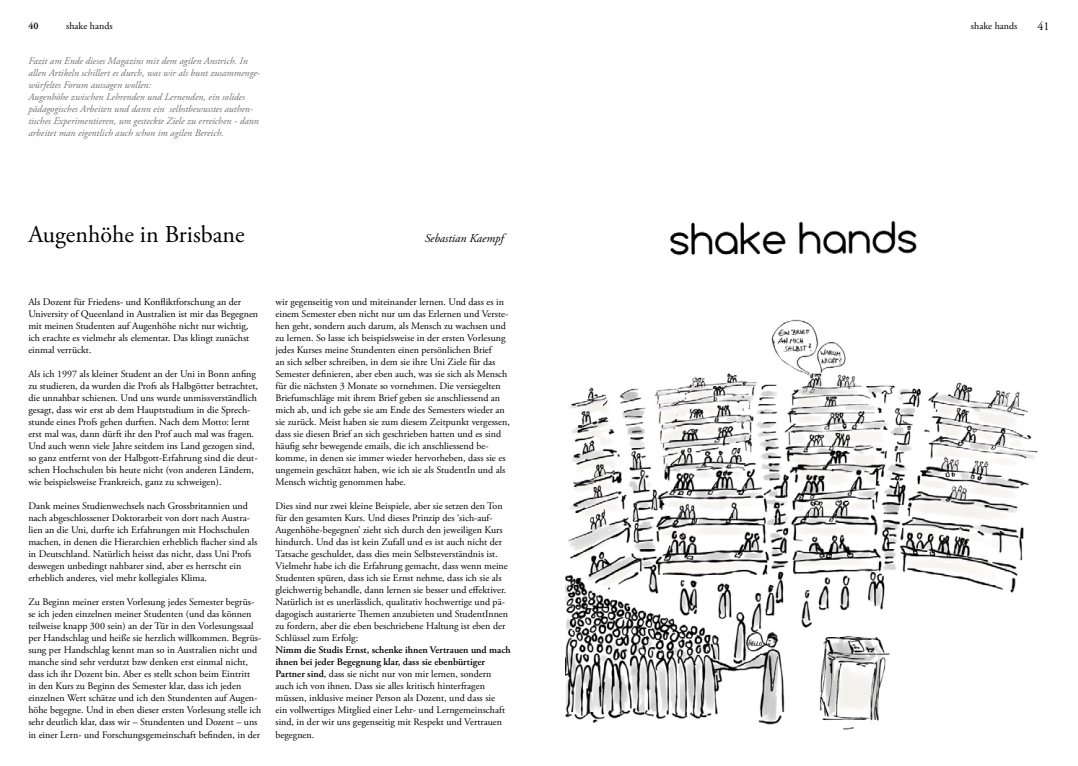
<style>
.page{position:relative;width:1078px;height:766px;background:#fff}
.page>*{position:absolute;margin:0;border:0;box-sizing:border-box;transform-origin:0 0}
.t1{font:24px "Adobe Garamond Pro";color:#000}
.t2{font:italic 12px "Adobe Garamond Pro";color:#000}
.t3{font:12px "Adobe Garamond Pro";color:#000}
.t4{font:10px/12px "Adobe Garamond Pro";color:#000}
.t5{font:italic 10px/12px "Adobe Garamond Pro";color:#707173}
.t6{font:600 10px "Adobe Garamond Pro";color:#000}
.s1{font-weight:600}
</style>
<div class="page">
<img style="left:565px;top:220px;width:473px;height:510px">
<p class="t4" style="left:66px;top:20px;width:48px">shake hands</p>
<p class="t4" style="left:970px;top:20px;width:48px">shake hands</p>
<p class="t6" style="left:28px;top:20px;width:12px">40</p>
<p class="t3" style="left:1037px;top:19px;width:13px">41</p>
<p class="t5" style="left:28px;top:55px;width:233px">Fazit am Ende dieses Magazins mit dem agilen Anstrich. In allen Artikeln schillert es durch, was wir als bunt zusammenge&shy;würfeltes Forum aussagen wollen:<br>Augenhöhe zwischen Lehrenden und Lernenden, ein solides pädagogisches Arbeiten und dann ein selbstbewusstes authen&shy;tisches Experimentieren, um gesteckte Ziele zu erreichen - dann arbeitet man eigentlich auch schon im agilen Bereich.</p>
<h1 class="t1" style="left:28px;top:219px;width:218px">Augenhöhe in Brisbane</h1>
<p class="t2" style="left:424px;top:230px;width:81px">Sebastian Kaempf</p>
<p class="t4" style="left:28px;top:296px;width:231px">Als Dozent für Friedens- und Konfliktforschung an der University of Queenland in Australien ist mir das Begegnen mit meinen Studenten auf Augenhöhe nicht nur wichtig, ich erachte es vielmehr als elementar. Das klingt zunächst einmal verrückt.</p>
<p class="t4" style="left:28px;top:368px;width:231px">Als ich 1997 als kleiner Student an der Uni in Bonn anfing zu studieren, da wurden die Profs als Halbgötter betrachtet, die unnahbar schienen. Und uns wurde unmissverständlich gesagt, dass wir erst ab dem Hauptstudium in die Sprech&shy;stunde eines Profs gehen durften. Nach dem Motto: lernt erst mal was, dann dürft ihr den Prof auch mal was fragen.<br>Und auch wenn viele Jahre seitdem ins Land gezogen sind, so ganz entfernt von der Halbgott-Erfahrung sind die deut&shy;schen Hochschulen bis heute nicht (von anderen Ländern, wie beispielsweise Frankreich, ganz zu schweigen).</p>
<p class="t4" style="left:28px;top:500px;width:230px">Dank meines Studienwechsels nach Grossbritannien und nach abgeschlossener Doktorarbeit von dort nach Austra&shy;lien an die Uni, durfte ich Erfahrungen mit Hochschulen machen, in denen die Hierarchien erheblich flacher sind als in Deutschland. Natürlich heisst das nicht, dass Uni Profs deswegen unbedingt nahbarer sind, aber es herrscht ein erheblich anderes, viel mehr kollegiales Klima.</p>
<p class="t4" style="left:28px;top:596px;width:234px">Zu Beginn meiner ersten Vorlesung jedes Semester begrüs&shy;se ich jeden einzelnen meiner Studenten (und das können teilweise knapp 300 sein) an der Tür in den Vorlesungssaal per Handschlag und heiße sie herzlich willkommen. Begrüs&shy;sung per Handschlag kennt man so in Australien nicht und manche sind sehr verdutzt bzw denken erst einmal nicht, dass ich ihr Dozent bin. Aber es stellt schon beim Eintritt<br>in den Kurs zu Beginn des Semester klar, dass ich jeden einzelnen Wert schätze und ich den Stundenten auf Augen&shy;höhe begegne. Und in eben dieser ersten Vorlesung stelle ich sehr deutlich klar, dass wir – Stundenten und Dozent – uns in einer Lern- und Forschungsgemeinschaft befinden, in der</p>
<p class="t4" style="left:275px;top:296px;width:236px">wir gegenseitig von und miteinander lernen. Und dass es in einem Semester eben nicht nur um das Erlernen und Verste&shy;hen geht, sondern auch darum, als Mensch zu wachsen und zu lernen. So lasse ich beispielsweise in der ersten Vorlesung jedes Kurses meine Stundenten einen persönlichen Brief<br>an sich selber schreiben, in dem sie ihre Uni Ziele für das Semester definieren, aber eben auch, was sie sich als Mensch für die nächsten 3 Monate so vornehmen. Die versiegelten Briefumschläge mit ihrem Brief geben sie anschliessend an mich ab, und ich gebe sie am Ende des Semesters wieder an sie zurück. Meist haben sie zum diesem Zeitpunkt vergessen, dass sie diesen Brief an sich geschrieben hatten und es sind häufig sehr bewegende emails, die ich anschliessend be&shy;komme, in denen sie immer wieder hervorheben, dass sie es ungemein geschätzt haben, wie ich sie als StudentIn und als Mensch wichtig genommen habe.</p>
<p class="t4" style="left:275px;top:500px;width:234px">Dies sind nur zwei kleine Beispiele, aber sie setzen den Ton für den gesamten Kurs. Und dieses Prinzip des ‘sich-auf-Augenhöhe-begegnen’ zieht sich durch den jeweiligen Kurs hindurch. Und das ist kein Zufall und es ist auch nicht der Tatsache geschuldet, dass dies mein Selbsteverständnis ist.<br>Vielmehr habe ich die Erfahrung gemacht, dass wenn meine Studenten spüren, dass ich sie Ernst nehme, dass ich sie als gleichwertig behandle, dann lernen sie besser und effektiver.<br>Natürlich ist es unerlässlich, qualitativ hochwertige und pä&shy;dagogisch austarierte Themen anzubieten und StudentInnen zu fordern, aber die eben beschriebene Haltung ist eben der Schlüssel zum Erfolg:</p>
<p class="t4" style="left:275px;top:644px;width:236px"><span class="s1">Nimm die Studis Ernst, schenke ihnen Vertrauen und mach ihnen bei jeder Begegnung klar, dass sie ebenbürtiger Partner sind</span>, dass sie nicht nur von mir lernen, sondern auch ich von ihnen. Dass sie alles kritisch hinterfragen müssen, inklusive meiner Person als Dozent, und dass sie<br>ein vollwertiges Mitglied einer Lehr- und Lerngemeinschaft sind, in der wir uns gegenseitig mit Respekt und Vertrauen begegnen.</p>
</div>
